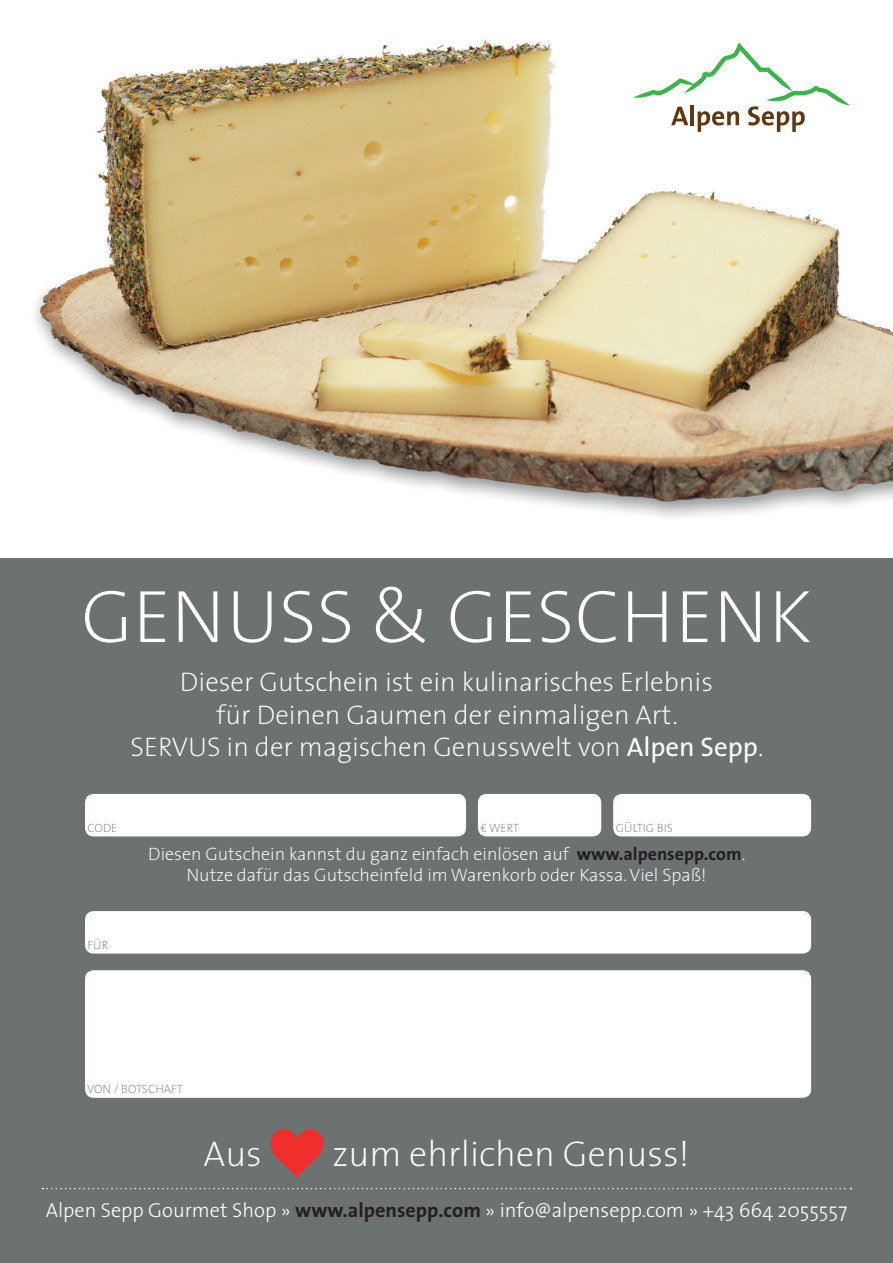
<style>
.page{position:relative;width:893px;height:1263px;background:#fff}
.page>*{position:absolute;margin:0;border:0;box-sizing:border-box;transform-origin:0 0}
.t1{font:200 75px "The Sans";color:#fff}
.t2{font:200 36px "The Sans";color:#fff}
.t3{font:200 27px/32.4px "The Sans";color:#fff;text-align:center}
.t4{font:300 20.25px "The Sans";color:#fff}
.t5{font:200 18px/21.6px "The Sans";color:#fff;text-align:center}
.t6{font:200 12px "The Sans";color:#828487}
.s1{font-weight:400}
.s2{font-weight:700;color:#231f20}
</style>
<div class="page">
<img style="left:35px;top:39px;width:858px;height:478px">
<svg style="left:633px;top:43px;width:217px;height:89px"></svg>
<div style="left:0;top:558px;width:893px;height:705px;background:#6c7172"></div>
<svg style="left:270px;top:1129px;width:53px;height:49px"></svg>
<svg style="left:43px;top:1188px;width:808px;height:1px"></svg>
<div style="left:85px;top:970px;width:726px;height:128px;background:#fff;border-radius:9px"></div>
<div style="left:85px;top:911px;width:726px;height:43px;background:#fff;border-radius:9px"></div>
<div style="left:85px;top:794px;width:381px;height:42px;background:#fff;border-radius:9px"></div>
<div style="left:478px;top:794px;width:123px;height:42px;background:#fff;border-radius:9px"></div>
<div style="left:613px;top:794px;width:198px;height:42px;background:#fff;border-radius:9px"></div>
<h1 class="t1" style="left:81px;top:576px;width:732px">GENUSS &amp; GESCHENK</h1>
<h3 class="t3" style="left:131px;top:667px;width:634px">Dieser Gutschein ist ein kulinarisches Erlebnis<br>für Deinen Gaumen der einmaligen Art.<br>SERVUS in der magischen Genusswelt von <span class="s1">Alpen Sepp</span>.</h3>
<p class="t6" style="left:88px;top:821px;width:31px">CODE</p>
<p class="t6" style="left:481px;top:821px;width:40px">€ WERT</p>
<p class="t6" style="left:616px;top:821px;width:58px">GÜLTIG BIS</p>
<p class="t6" style="left:88px;top:938px;width:22px">FÜR</p>
<p class="t5" style="left:148px;top:843px;width:599px">Diesen Gutschein kannst du ganz einfach einlösen auf <span class="s2">www.alpensepp.com</span>.<br>Nutze dafür das Gutscheinfeld im Warenkorb oder Kassa. Viel Spaß!</p>
<p class="t6" style="left:87px;top:1083px;width:97px">VON / BOTSCHAFT</p>
<h2 class="t2" style="left:204px;top:1135px;width:60px">Aus</h2>
<h2 class="t2" style="left:332px;top:1135px;width:358px">zum ehrlichen Genuss!</h2>
<p class="t4" style="left:46px;top:1193px;width:803px">Alpen Sepp Gourmet Shop » <span class="s2">www.alpensepp.com</span> » info@alpensepp.com » +43 664 2055557</p>
</div>
